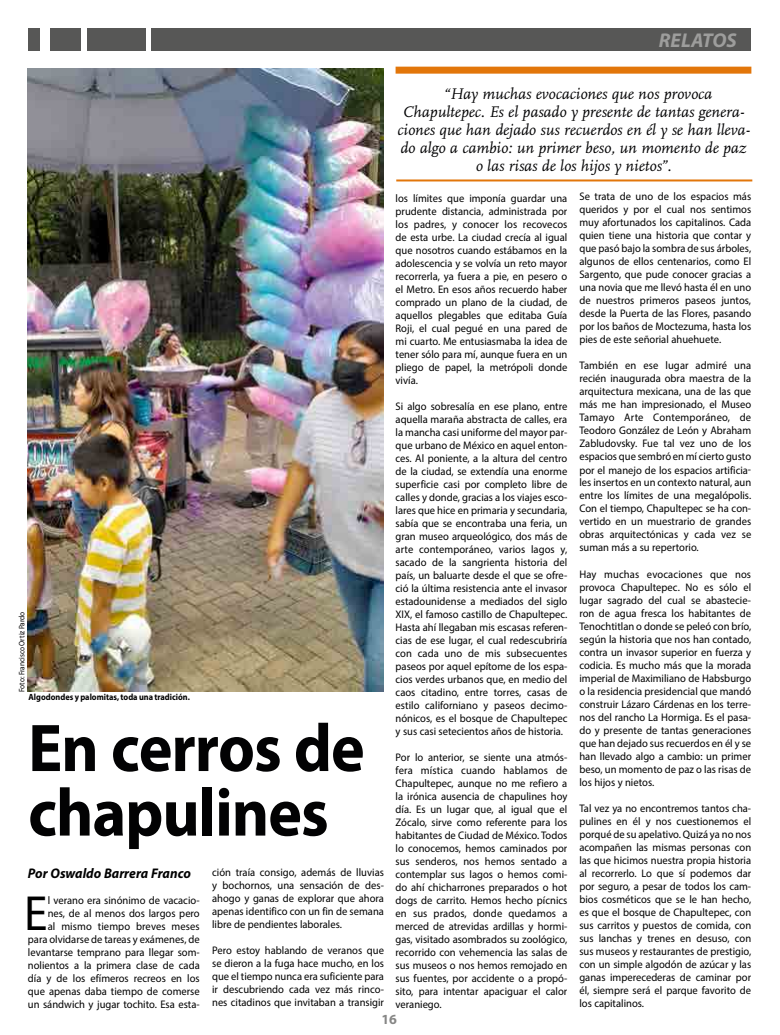
<style>
.page{position:relative;width:780px;height:1035px;background:#fff}
.page>*{position:absolute;margin:0;border:0;box-sizing:border-box;transform-origin:0 0}
.t1{font:700 68px/64.5px "Myriad Pro";letter-spacing:-.015em;color:#020203;scale:.94 1}
.t2{font:49.6px "Myriad Pro";color:#000;scale:.96 1}
.t3{font:italic 700 20px "Myriad Pro";color:#9d9d9c}
.t4{font:italic 16px/18px "Scala";color:#020203;text-align:center}
.t5{font:italic 700 14px "Myriad Pro";color:#000;scale:.96 1}
.t6{font:700 14px "Myriad Pro";color:#878786}
.t7{font:11px/13px "Myriad Pro";color:#000;text-align:justify;scale:.96 1}
.t8{font:700 9px "Myriad Pro";color:#000;scale:.92 1}
.t9{font:8px "Myriad Pro";color:#000;scale:.92 1}
</style>
<div class="page">
<div style="left:255px;top:28px;width:496px;height:23px;background:#575756"></div>
<div style="left:151px;top:28px;width:104px;height:23px;background:#575756"></div>
<div style="left:87px;top:28px;width:58px;height:23px;background:#575756"></div>
<div style="left:51px;top:28px;width:30px;height:23px;background:#575756"></div>
<div style="left:29px;top:28px;width:11px;height:23px;background:#575756"></div>
<div style="left:395px;top:67px;width:356px;height:7px;background:#e2760a"></div>
<hr style="left:396px;top:179px;width:356px;height:2px;background:#e2760a">
<img style="left:28px;top:68px;width:356px;height:623px">
<h3 class="t3" style="left:659px;top:33px;width:79px">RELATOS</h3>
<p class="t9" style="left:18px;top:692px;width:89px;rotate:-90deg">Foto: Francisco Ortiz Pardo</p>
<p class="t8" style="left:29px;top:693px;width:177px">Algodondes y palomitas, toda una tradición.</p>
<h1 class="t1" style="left:28px;top:718px;width:359px">En cerros de chapulines</h1>
<p class="t7" style="left:212px;top:866px;width:180px">ción traía consigo, además de lluvias y bochornos, una sensación de des&shy;ahogo y ganas de explorar que ahora apenas identifico con un fin de semana libre de pendientes laborales.</p>
<p class="t7" style="left:212px;top:944px;width:180px">Pero estoy hablando de veranos que se dieron a la fuga hace mucho, en los que el tiempo nunca era suficiente para ir descubriendo cada vez más rinco&shy;nes citadinos que invitaban a transigir</p>
<p class="t5" style="left:28px;top:868px;width:171px">Por Oswaldo Barrera Franco</p>
<h2 class="t2" style="left:24px;top:889px;width:26px">E</h2>
<p class="t7" style="left:28px;top:894px;width:180px;text-align:right">l verano era sinónimo de vacacio&shy;nes, de al menos dos largos pero<br>al mismo tiempo breves meses para olvidarse de tareas y exámenes, de levantarse temprano para llegar som&shy;nolientos a la primera clase de cada día y de los efímeros recreos en los que apenas daba tiempo de comerse un sándwich y jugar tochito. Esa esta-</p>
<h3 class="t4" style="left:397px;top:85px;width:353px">“Hay muchas evocaciones que nos provoca Chapultepec. Es el pasado y presente de tantas genera&shy;ciones que han dejado sus recuerdos en él y se han lleva&shy;do algo a cambio: un primer beso, un momento de paz o las risas de los hijos y nietos”.</h3>
<p class="t7" style="left:395px;top:192px;width:180px">los límites que imponía guardar una prudente distancia, administrada por los padres, y conocer los recovecos de esta urbe. La ciudad crecía al igual que nosotros cuando estábamos en la adolescencia y se volvía un reto mayor recorrerla, ya fuera a pie, en pesero o el Metro. En esos años recuerdo haber comprado un plano de la ciudad, de aquellos plegables que editaba Guía Roji, el cual pegué en una pared de mi cuarto. Me entusiasmaba la idea de tener sólo para mí, aunque fuera en un pliego de papel, la metrópoli donde vivía.</p>
<p class="t7" style="left:395px;top:400px;width:180px">Si algo sobresalía en ese plano, entre aquella maraña abstracta de calles, era la mancha casi uniforme del mayor par&shy;que urbano de México en aquel enton&shy;ces. Al poniente, a la altura del centro de la ciudad, se extendía una enorme superficie casi por completo libre de calles y donde, gracias a los viajes esco&shy;lares que hice en primaria y secundaria, sabía que se encontraba una feria, un gran museo arqueológico, dos más de arte contemporáneo, varios lagos y, sacado de la sangrienta historia del país, un baluarte desde el que se ofre&shy;ció la última resistencia ante el invasor estadounidense a mediados del siglo XIX, el famoso castillo de Chapultepec.<br>Hasta ahí llegaban mis escasas referen&shy;cias de ese lugar, el cual redescubriría con cada uno de mis subsecuentes paseos por aquel epítome de los espa&shy;cios verdes urbanos que, en medio del caos citadino, entre torres, casas de estilo californiano y paseos decimo&shy;nónicos, es el bosque de Chapultepec y sus casi setecientos años de historia.</p>
<p class="t7" style="left:395px;top:751px;width:180px">Por lo anterior, se siente una atmós&shy;fera mística cuando hablamos de Chapultepec, aunque no me refiero a la irónica ausencia de chapulines hoy día. Es un lugar que, al igual que el Zócalo, sirve como referente para los habitantes de Ciudad de México. Todos lo conocemos, hemos caminados por sus senderos, nos hemos sentado a contemplar sus lagos o hemos comi&shy;do ahí chicharrones preparados o hot dogs de carrito. Hemos hecho pícnics en sus prados, donde quedamos a merced de atrevidas ardillas y hormi&shy;gas, visitado asombrados su zoológico, recorrido con vehemencia las salas de sus museos o nos hemos remojado en sus fuentes, por accidente o a propó&shy;sito, para intentar apaciguar el calor veraniego.</p>
<p class="t7" style="left:579px;top:190px;width:180px">Se trata de uno de los espacios más queridos y por el cual nos sentimos muy afortunados los capitalinos. Cada quien tiene una historia que contar y que pasó bajo la sombra de sus árboles, algunos de ellos centenarios, como El Sargento, que pude conocer gracias a una novia que me llevó hasta él en uno de nuestros primeros paseos juntos, desde la Puerta de las Flores, pasando por los baños de Moctezuma, hasta los pies de este señorial ahuehuete.</p>
<p class="t7" style="left:579px;top:359px;width:180px">También en ese lugar admiré una recién inaugurada obra maestra de la arquitectura mexicana, una de las que más me han impresionado, el Museo Tamayo Arte Contemporáneo, de Teodoro González de León y Abraham Zabludovsky. Fue tal vez uno de los espacios que sembró en mí cierto gusto por el manejo de los espacios artificia&shy;les insertos en un contexto natural, aun entre los límites de una megalópolis.<br>Con el tiempo, Chapultepec se ha con&shy;vertido en un muestrario de grandes obras arquitectónicas y cada vez se suman más a su repertorio.</p>
<p class="t7" style="left:579px;top:567px;width:180px">Hay muchas evocaciones que nos provoca Chapultepec. No es sólo el lugar sagrado del cual se abastecie&shy;ron de agua fresca los habitantes de Tenochtitlan o donde se peleó con brío, según la historia que nos han contado, contra un invasor superior en fuerza y codicia. Es mucho más que la morada imperial de Maximiliano de Habsburgo o la residencia presidencial que mandó construir Lázaro Cárdenas en los terre&shy;nos del rancho La Hormiga. Es el pasa&shy;do y presente de tantas generaciones que han dejado sus recuerdos en él y se han llevado algo a cambio: un primer beso, un momento de paz o las risas de los hijos y nietos.</p>
<p class="t7" style="left:579px;top:801px;width:180px">Tal vez ya no encontremos tantos cha&shy;pulines en él y nos cuestionemos el porqué de su apelativo. Quizá ya no nos acompañen las mismas personas con las que hicimos nuestra propia historia al recorrerlo. Lo que sí podemos dar por seguro, a pesar de todos los cam&shy;bios cosméticos que se le han hecho, es que el bosque de Chapultepec, con sus carritos y puestos de comida, con sus lanchas y trenes en desuso, con sus museos y restaurantes de prestigio, con un simple algodón de azúcar y las ganas imperecederas de caminar por él, siempre será el parque favorito de los capitalinos.</p>
<p class="t6" style="left:381px;top:1012px;width:17px">16</p>
</div>
